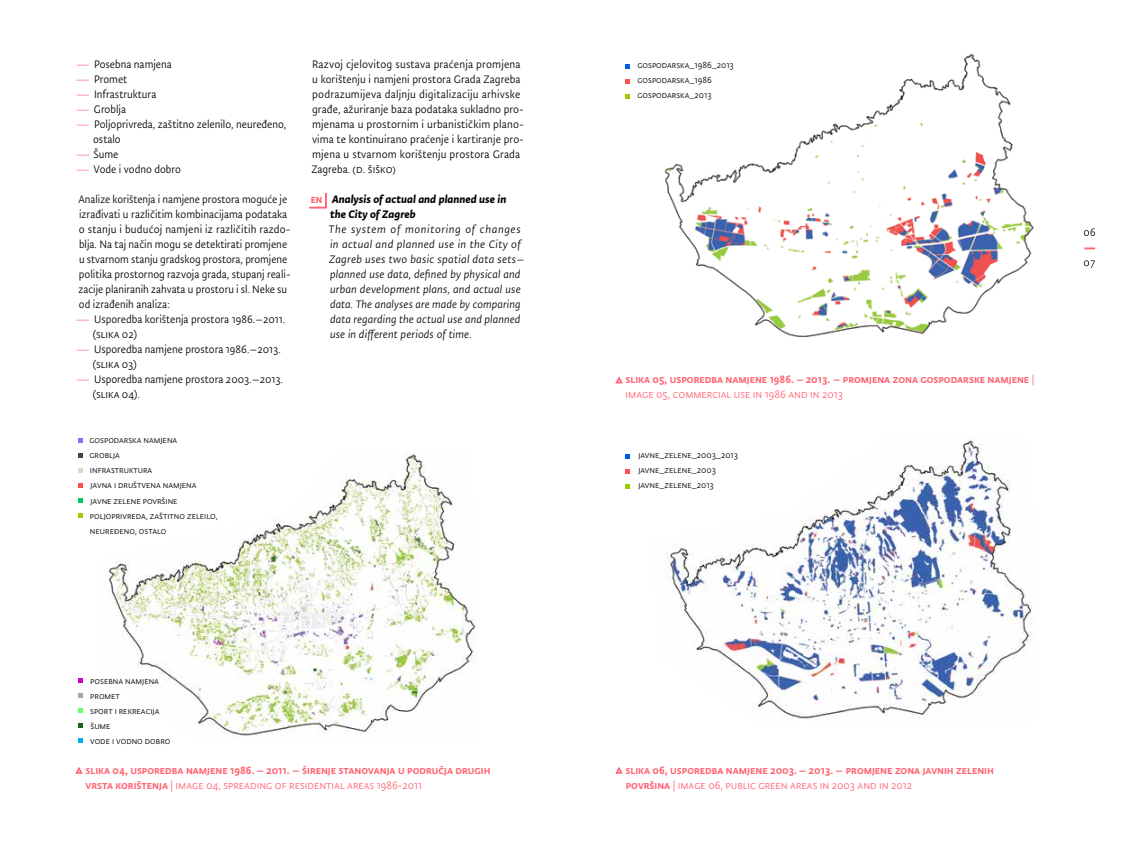
<style>
.page{position:relative;width:1134px;height:851px;background:#fff}
.page>*{position:absolute;margin:0;border:0;box-sizing:border-box;transform-origin:0 0}
.t1{font:12.25px/15px "Tempera";color:#000}
.t2{font:500 12.25px/15px "Tempera";color:#ff6371}
.t3{font:italic 12.25px/15px "Tempera";letter-spacing:.01em;color:#000}
.t4{font:12.25px/15px "Tempera Bld Ita";color:#000}
.t5{font:10px/15px "Tempera";color:#000}
.t6{font:10px "Tempera Bld";color:#ff6371}
.s1{color:#ff6371}
.s2{font-weight:400}
</style>
<div class="page">
<svg style="left:1084px;top:247px;width:11px;height:2px"></svg>
<svg style="left:1084px;top:260px;width:11px;height:8px"></svg>
<svg style="left:309px;top:193px;width:18px;height:16px"></svg>
<img style="left:664px;top:53px;width:370px;height:284px">
<img style="left:665px;top:436px;width:367px;height:283px">
<svg style="left:615px;top:376px;width:8px;height:8px"></svg>
<svg style="left:615px;top:767px;width:8px;height:7px"></svg>
<svg style="left:626px;top:64px;width:4px;height:5px"></svg>
<svg style="left:626px;top:454px;width:4px;height:5px"></svg>
<svg style="left:626px;top:94px;width:4px;height:5px"></svg>
<svg style="left:626px;top:484px;width:4px;height:4px"></svg>
<svg style="left:626px;top:79px;width:4px;height:5px"></svg>
<svg style="left:626px;top:469px;width:4px;height:5px"></svg>
<img style="left:108px;top:452px;width:368px;height:284px">
<svg style="left:75px;top:767px;width:8px;height:7px"></svg>
<svg style="left:78px;top:678px;width:5px;height:5px"></svg>
<svg style="left:78px;top:708px;width:5px;height:5px"></svg>
<svg style="left:78px;top:693px;width:5px;height:5px"></svg>
<svg style="left:78px;top:723px;width:5px;height:5px"></svg>
<svg style="left:78px;top:738px;width:5px;height:4px"></svg>
<svg style="left:78px;top:438px;width:5px;height:5px"></svg>
<svg style="left:78px;top:468px;width:5px;height:5px"></svg>
<svg style="left:78px;top:453px;width:5px;height:5px"></svg>
<svg style="left:78px;top:483px;width:5px;height:5px"></svg>
<svg style="left:78px;top:498px;width:5px;height:5px"></svg>
<svg style="left:78px;top:513px;width:5px;height:5px"></svg>
<svg style="left:1084px;top:228px;width:11px;height:8px"></svg>
<p class="t1" style="left:76px;top:57px;width:97px"><span class="s1">—</span> Posebna namjena</p>
<p class="t1" style="left:76px;top:72px;width:53px"><span class="s1">—</span> Promet</p>
<p class="t1" style="left:76px;top:87px;width:82px"><span class="s1">—</span> Infrastruktura</p>
<p class="t1" style="left:76px;top:102px;width:52px"><span class="s1">—</span> Groblja</p>
<p class="t1" style="left:93px;top:117px;width:195px;text-indent:-17px"><span class="s1">—</span> Poljoprivreda, zaštitno zelenilo, neuređeno, ostalo</p>
<p class="t1" style="left:76px;top:147px;width:44px"><span class="s1">—</span> Šume</p>
<p class="t1" style="left:76px;top:162px;width:107px"><span class="s1">—</span> Vode i vodno dobro</p>
<p class="t1" style="left:78px;top:192px;width:214px">Analize korištenja i namjene prostora moguće je izrađivati u različitim kombinacijama podataka o stanju i budućoj namjeni iz različitih razdo&shy;blja. Na taj način mogu se detektirati promjene u stvarnom stanju gradskog prostora, promjene politika prostornog razvoja grada, stupanj reali&shy;zacije planiranih zahvata u prostoru i sl. Neke su od izrađenih analiza:</p>
<p class="t1" style="left:93px;top:312px;width:194px;text-indent:-17px"><span class="s1">—</span> Usporedba korištenja prostora 1986.–2011. (slika 02)</p>
<p class="t1" style="left:93px;top:342px;width:189px;text-indent:-17px"><span class="s1">—</span> Usporedba namjene prostora 1986.–2013. (slika 03)</p>
<p class="t1" style="left:93px;top:372px;width:192px;text-indent:-17px"><span class="s1">—</span> Usporedba namjene prostora 2003.–2013. (slika 04).</p>
<p class="t5" style="left:90px;top:433px;width:130px">gospodarska namjena<br>groblja<br>infrastruktura<br>javna i društvena namjena javne zelene površine poljoprivreda, zaštitno zeleilo, neuređeno, ostalo</p>
<p class="t1" style="left:311px;top:57px;width:214px">Razvoj cjelovitog sustava praćenja promjena u korištenju i namjeni prostora Grada Zagreba podrazumijeva daljnju digitalizaciju arhivske građe, ažuriranje baza podataka sukladno pro&shy;mjenama u prostornim i urbanističkim plano&shy;vima te kontinuirano praćenje i kartiranje pro&shy;mjena u stvarnom korištenju prostora Grada Zagreba. (D. Šiško)</p>
<p class="t4" style="left:330px;top:192px;width:178px">Analysis of actual and planned use in the City of Zagreb</p>
<p class="t3" style="left:329px;top:222px;width:197px">The system of monitoring of changes in actual and planned use in the City of Zagreb uses two basic spatial data sets– planned use data, defined by physical and urban development plans, and actual use data. The analyses are made by comparing data regarding the actual use and planned use in different periods of time.</p>
<p class="t6" style="left:311px;top:194px;width:13px">EN</p>
<p class="t5" style="left:90px;top:673px;width:82px">posebna namjena promet<br>sport i rekreacija šume<br>vode i vodno dobro</p>
<p class="t2" style="left:86px;top:762px;width:407px">slika 04, usporedba namjene 1986. – 2011. – širenje stanovanja u područja drugih vrsta korištenja <span class="s2">| image 04, spreading of residential areas 1986-2011</span></p>
<p class="t5" style="left:637px;top:58px;width:98px">gospodarska_1986_2013 gospodarska_1986 gospodarska_2013</p>
<p class="t2" style="left:626px;top:372px;width:410px">slika 05, usporedba namjene 1986. – 2013. – promjena zona gospodarske namjene <span class="s2">| image 05, commercial use in 1986 and in 2013</span></p>
<p class="t5" style="left:638px;top:448px;width:101px">javne_zelene_2003_2013 javne_zelene_2003 javne_zelene_2013</p>
<p class="t2" style="left:626px;top:762px;width:370px">slika 06, usporedba namjene 2003. – 2013. – promjene zona javnih zelenih površina <span class="s2">| image 06, public green areas in 2003 and in 2012</span></p>
</div>
